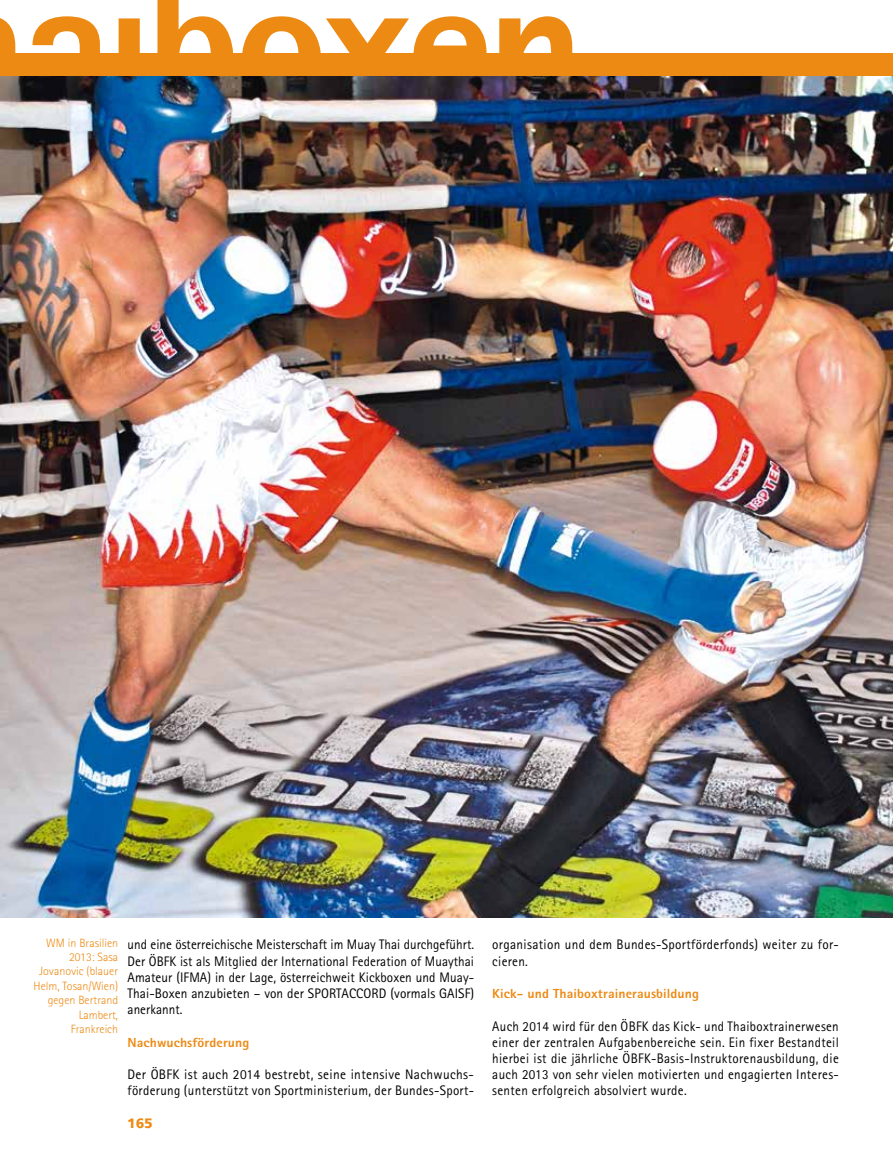
<style>
.page{position:relative;width:893px;height:1149px;background:#fff}
.page>*{position:absolute;margin:0;border:0;box-sizing:border-box;transform-origin:0 0}
.t1{font:800 190.5px "Rotis Sans Serif Std";letter-spacing:-.04em;color:#ed8a14}
.t2{font:13.8px/16.2px "Rotis Sans Serif Std";letter-spacing:.025em;color:#000;text-align:justify;scale:.95 1}
.t3{font:13.8px/16.2px "Rotis Sans Serif Std";letter-spacing:.025em;color:#000}
.t4{font:13.8px/16.2px "Rotis Sans Serif Std";letter-spacing:.025em;color:#000;scale:.96 1}
.t5{font:900 13.5px "Frutiger BQ";color:#ed8a14}
.t6{font:800 13.2px "Rotis Sans Serif Std";letter-spacing:.005em;color:#ed8a14;scale:1.05 1}
.t7{font:300 12px/14.4px "Rotis Sans Serif Std";color:#ed8a14;text-align:right}
</style>
<div class="page">
<img style="left:0;top:75px;width:893px;height:841px">
<div style="left:0;top:53px;width:893px;height:22px;background:#ed8a14"></div>
<h1 class="t1" style="left:20px;top:-77px;width:566px">aiboxen</h1>
<p class="t7" style="left:34px;top:935px;width:86px">WM in Brasilien<br>2013: Sasa<br>Jovanovic (blauer<br>Helm, Tosan/Wien) gegen Bertrand<br>Lambert,<br>Frankreich</p>
<p class="t2" style="left:128px;top:936px;width:366px">und eine österreichische Meisterschaft im Muay Thai durchgeführt.<br>Der ÖBFK ist als Mitglied der International Federation of Muaythai Amateur (IFMA) in der Lage, österreichweit Kickboxen und Muay-Thai-Boxen anzubieten – von der SPORTACCORD (vormals GAISF) anerkannt.</p>
<p class="t6" style="left:128px;top:1033px;width:117px">Nachwuchsförderung</p>
<p class="t3" style="left:128px;top:1065px;width:348px">Der ÖBFK ist auch 2014 bestrebt, seine intensive Nachwuchs&shy;förderung (unterstützt von Sportministerium, der Bundes-Sport-</p>
<p class="t5" style="left:128px;top:1114px;width:27px">165</p>
<p class="t4" style="left:492px;top:936px;width:363px">organisation und dem Bundes-Sportförderfonds) weiter zu for&shy;cieren.</p>
<p class="t6" style="left:492px;top:984px;width:198px">Kick- und Thaiboxtrainerausbildung</p>
<p class="t2" style="left:492px;top:1017px;width:366px">Auch 2014 wird für den ÖBFK das Kick- und Thaiboxtrainerwesen einer der zentralen Aufgabenbereiche sein. Ein fixer Bestandteil hierbei ist die jährliche ÖBFK-Basis-Instruktorenausbildung, die auch 2013 von sehr vielen motivierten und engagierten Interes&shy;senten erfolgreich absolviert wurde.</p>
</div>
